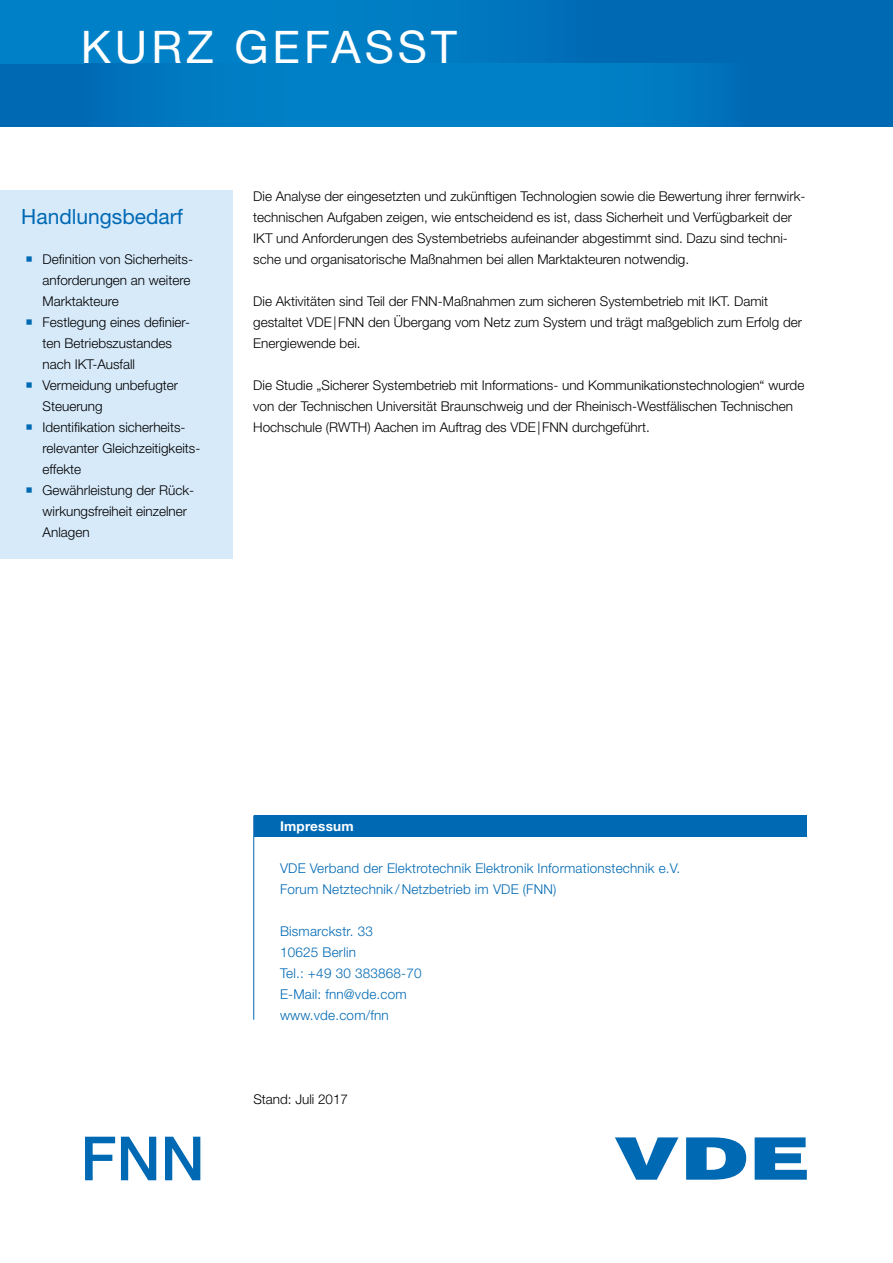
<style>
.page{position:relative;width:893px;height:1263px;background:#fff}
.page>*{position:absolute;margin:0;border:0;box-sizing:border-box;transform-origin:0 0}
.t1{font:45px "Helvetica Neue LT Std";letter-spacing:.09em;color:#fff}
.t2{font:21px "Helvetica Neue LT Std";color:#0069b4}
.t3{font:300 13.5px/21px "Helvetica Neue LT Std";color:#000}
.t4{font:300 13.5px/21px "Helvetica Neue LT Std";letter-spacing:.015em;color:#0069b4}
.t5{font:700 13.5px "Helvetica Neue LT Std";letter-spacing:.015em;color:#fff}
</style>
<div class="page">
<svg style="left:615px;top:1137px;width:63px;height:43px"></svg>
<svg style="left:686px;top:1137px;width:60px;height:43px"></svg>
<svg style="left:755px;top:1137px;width:52px;height:43px"></svg>
<div style="left:0;top:0;width:893px;height:126px;background:#0069b4"></div>
<div style="left:0;top:0;width:585px;height:63px;background:linear-gradient(to right,#0086cb,#0074bd)"></div>
<svg style="left:140px;top:63px;width:251px;height:63px"></svg>
<div style="left:391px;top:63px;width:355px;height:63px;background:linear-gradient(to right,#0086cb,#0075bd)"></div>
<div style="left:0;top:190px;width:232px;height:369px;background:#d7eafa"></div>
<div style="left:254px;top:815px;width:552px;height:21px;background:#0069b4"></div>
<hr style="left:253px;top:815px;width:1px;height:205px;background:#0069b4">
<svg style="left:85px;top:1137px;width:30px;height:43px"></svg>
<svg style="left:121px;top:1137px;width:35px;height:43px"></svg>
<svg style="left:165px;top:1137px;width:35px;height:43px"></svg>
<h1 class="t1" style="left:81px;top:20px;width:378px">KURZ GEFASST</h1>
<h2 class="t2" style="left:21px;top:204px;width:163px">Handlungsbedarf</h2>
<p class="t3" style="left:43px;top:248px;width:159px">Definition von Sicherheits&shy;anforderungen an weitere<br>Marktakteure<br>Festlegung eines definier&shy;ten Betriebszustandes nach IKT-Ausfall<br>Vermeidung unbefugter<br>Steuerung<br>Identifikation sicherheits&shy;relevanter Gleichzeitigkeits&shy;effekte<br>Gewährleistung der Rück&shy;wirkungsfreiheit einzelner<br>Anlagen</p>
<p class="t3" style="left:253px;top:185px;width:554px">Die Analyse der eingesetzten und zukünftigen Technologien sowie die Bewertung ihrer fernwirk&shy;technischen Aufgaben zeigen, wie entscheidend es ist, dass Sicherheit und Verfügbarkeit der IKT und Anforderungen des Systembetriebs aufeinander abgestimmt sind. Dazu sind techni&shy;sche und organisatorische Maßnahmen bei allen Marktakteuren notwendig.</p>
<p class="t3" style="left:253px;top:290px;width:550px">Die Aktivitäten sind Teil der FNN-Maßnahmen zum sicheren Systembetrieb mit IKT. Damit gestaltet VDE|FNN den Übergang vom Netz zum System und trägt maßgeblich zum Erfolg der<br>Energiewende bei.</p>
<p class="t3" style="left:253px;top:374px;width:553px">Die Studie „Sicherer Systembetrieb mit Informations- und Kommunikationstechnologien“ wurde von der Technischen Universität Braunschweig und der Rheinisch-Westfälischen Technischen<br>Hochschule (RWTH) Aachen im Auftrag des VDE|FNN durchgeführt.</p>
<p class="t5" style="left:280px;top:818px;width:75px">Impressum</p>
<p class="t4" style="left:280px;top:857px;width:402px">VDE Verband der Elektrotechnik Elektronik Informationstechnik e.V.<br>Forum Netztechnik / Netzbetrieb im VDE (FNN)</p>
<p class="t4" style="left:280px;top:920px;width:143px">Bismarckstr. 33<br>10625 Berlin<br>Tel.: +49 30 383868-70<br>E-Mail: fnn@vde.com www.vde.com/fnn</p>
<p class="t3" style="left:253px;top:1088px;width:96px">Stand: Juli 2017</p>
</div>
